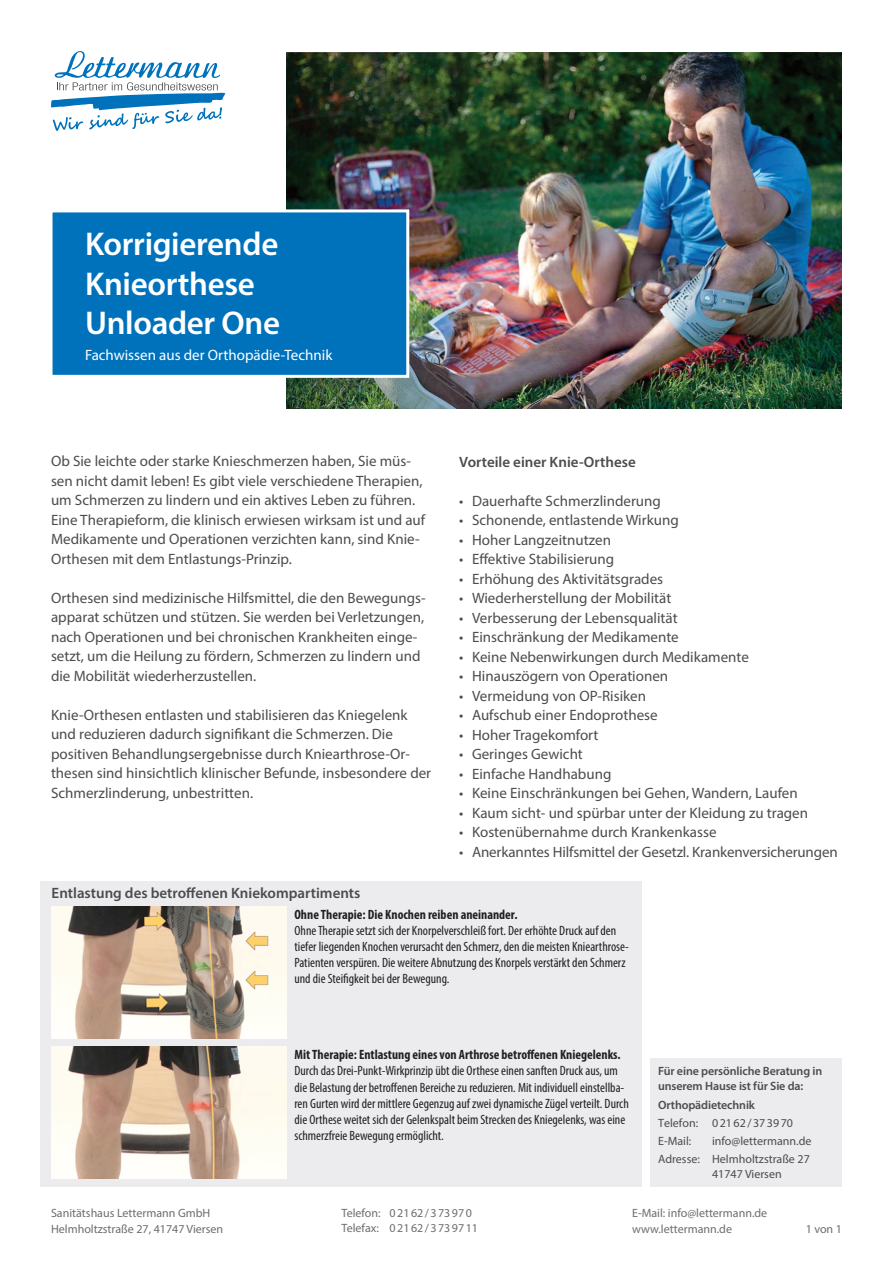
<style>
.page{position:relative;width:893px;height:1263px;background:#fff}
.page>*{position:absolute;margin:0;border:0;box-sizing:border-box;transform-origin:0 0}
.t1{font:600 33px/39.6px "Myriad Pro";letter-spacing:-.01em;color:#fff}
.t2{font:15px/19.5px "Myriad Pro";color:#4b4c4d}
.t3{font:600 15px "Myriad Pro";color:#4b4c4d}
.t4{font:15px "Myriad Pro";color:#fff}
.t5{font:condensed 13.5px/16.2px "Myriad Pro";color:#231f20}
.t6{font:700 condensed 13.5px "Myriad Pro";color:#231f20}
.t7{font:12px/16.5px "Myriad Pro";color:#6c6d70}
.t8{font:12px/18px "Myriad Pro";color:#4b4c4d}
.t9{font:600 12px/14.4px "Myriad Pro";letter-spacing:-.01em;color:#4b4c4d}
</style>
<div class="page">
<div style="left:40px;top:881px;width:602px;height:305px;background:#ececee"></div>
<img style="left:286px;top:53px;width:556px;height:355px">
<div style="left:50px;top:209px;width:359px;height:169px;background:#0072bc;border:3px solid #fff"></div>
<svg style="left:51px;top:51px;width:174px;height:80px"></svg>
<div style="left:651px;top:1058px;width:191px;height:128px;background:#ececee"></div>
<img style="left:51px;top:1046px;width:235px;height:132px">
<img style="left:51px;top:906px;width:235px;height:133px">
<h1 class="t1" style="left:85px;top:223px;width:197px">Korrigierende<br>Knieorthese<br>Unloader One</h1>
<p class="t4" style="left:85px;top:346px;width:249px">Fachwissen aus der Orthopädie-Technik</p>
<p class="t2" style="left:51px;top:451px;width:376px">Ob Sie leichte oder starke Knieschmerzen haben, Sie müs&shy;sen nicht damit leben! Es gibt viele verschiedene Therapien, um Schmerzen zu lindern und ein aktives Leben zu führen.<br>Eine Therapieform, die klinisch erwiesen wirksam ist und auf Medikamente und Operationen verzichten kann, sind Knie-Orthesen mit dem Entlastungs-Prinzip.</p>
<p class="t2" style="left:51px;top:588px;width:376px">Orthesen sind medizinische Hilfsmittel, die den Bewegungs&shy;apparat schützen und stützen. Sie werden bei Verletzungen, nach Operationen und bei chronischen Krankheiten einge&shy;setzt, um die Heilung zu fördern, Schmerzen zu lindern und die Mobilität wiederherzustellen.</p>
<p class="t2" style="left:51px;top:705px;width:382px">Knie-Orthesen entlasten und stabilisieren das Kniegelenk und reduzieren dadurch signifikant die Schmerzen. Die positiven Behandlungsergebnisse durch Kniearthrose-Or&shy;thesen sind hinsichtlich klinischer Befunde, insbesondere der Schmerzlinderung, unbestritten.</p>
<p class="t3" style="left:459px;top:452px;width:178px">Vorteile einer Knie-Orthese</p>
<p class="t2" style="left:459px;top:491px;width:203px">• Dauerhafte Schmerzlinderung</p>
<p class="t2" style="left:459px;top:510px;width:221px">• Schonende, entlastende Wirkung</p>
<p class="t2" style="left:459px;top:530px;width:153px">• Hoher Langzeitnutzen</p>
<p class="t2" style="left:459px;top:549px;width:156px">• Effektive Stabilisierung</p>
<p class="t2" style="left:459px;top:569px;width:205px">• Erhöhung des Aktivitätsgrades</p>
<p class="t2" style="left:459px;top:588px;width:214px">• Wiederherstellung der Mobilität</p>
<p class="t2" style="left:459px;top:608px;width:220px">• Verbesserung der Lebensqualität</p>
<p class="t2" style="left:459px;top:627px;width:221px">• Einschränkung der Medikamente</p>
<p class="t2" style="left:459px;top:647px;width:291px">• Keine Nebenwirkungen durch Medikamente</p>
<p class="t2" style="left:459px;top:666px;width:210px">• Hinauszögern von Operationen</p>
<p class="t2" style="left:459px;top:686px;width:188px">• Vermeidung von OP-Risiken</p>
<p class="t2" style="left:459px;top:705px;width:200px">• Aufschub einer Endoprothese</p>
<p class="t2" style="left:459px;top:725px;width:141px">• Hoher Tragekomfort</p>
<p class="t2" style="left:459px;top:744px;width:125px">• Geringes Gewicht</p>
<p class="t2" style="left:459px;top:764px;width:154px">• Einfache Handhabung</p>
<p class="t2" style="left:459px;top:783px;width:340px">• Keine Einschränkungen bei Gehen, Wandern, Laufen</p>
<p class="t2" style="left:459px;top:803px;width:350px">• Kaum sicht- und spürbar unter der Kleidung zu tragen</p>
<p class="t2" style="left:459px;top:822px;width:259px">• Kostenübernahme durch Krankenkasse</p>
<p class="t2" style="left:459px;top:842px;width:380px">• Anerkanntes Hilfsmittel der Gesetzl. Krankenversicherungen</p>
<p class="t3" style="left:52px;top:883px;width:310px">Entlastung des betroffenen Kniekompartiments</p>
<p class="t6" style="left:294px;top:906px;width:225px">Ohne Therapie: Die Knochen reiben aneinander.</p>
<p class="t5" style="left:294px;top:922px;width:336px">Ohne Therapie setzt sich der Knorpelverschleiß fort. Der erhöhte Druck auf den tiefer liegenden Knochen verursacht den Schmerz, den die meisten Kniearthrose-Patienten verspüren. Die weitere Abnutzung des Knorpels verstärkt den Schmerz und die Steifigkeit bei der Bewegung.</p>
<p class="t6" style="left:294px;top:1046px;width:328px">Mit Therapie: Entlastung eines von Arthrose betroffenen Kniegelenks.</p>
<p class="t5" style="left:294px;top:1063px;width:336px">Durch das Drei-Punkt-Wirkprinzip übt die Orthese einen sanften Druck aus, um die Belastung der betroffenen Bereiche zu reduzieren. Mit individuell einstellba&shy;ren Gurten wird der mittlere Gegenzug auf zwei dynamische Zügel verteilt. Durch die Orthese weitet sich der Gelenkspalt beim Strecken des Kniegelenks, was eine schmerzfreie Bewegung ermöglicht.</p>
<p class="t9" style="left:658px;top:1064px;width:166px">Für eine persönliche Beratung in unserem Hause ist für Sie da:</p>
<p class="t9" style="left:658px;top:1097px;width:98px">Orthopädietechnik</p>
<p class="t8" style="left:658px;top:1114px;width:136px">Telefon: 02162/373970<br>E-Mail:</p>
<p class="t8" style="left:658px;top:1132px;width:155px;text-align:right">info@lettermann.de<br>Adresse: Helmholtzstraße 27</p>
<p class="t8" style="left:712px;top:1165px;width:71px">41747 Viersen</p>
<p class="t7" style="left:51px;top:1204px;width:174px">Sanitätshaus Lettermann GmbH<br>Helmholtzstraße 27, 41747 Viersen</p>
<p class="t7" style="left:342px;top:1205px;width:138px;line-height:15px">Telefon: 02162/373970<br>Telefax: 02162/3739711</p>
<p class="t7" style="left:632px;top:1204px;width:137px">E-Mail: info@lettermann.de www.lettermann.de</p>
<p class="t7" style="left:806px;top:1221px;width:38px">1 von 1</p>
</div>
